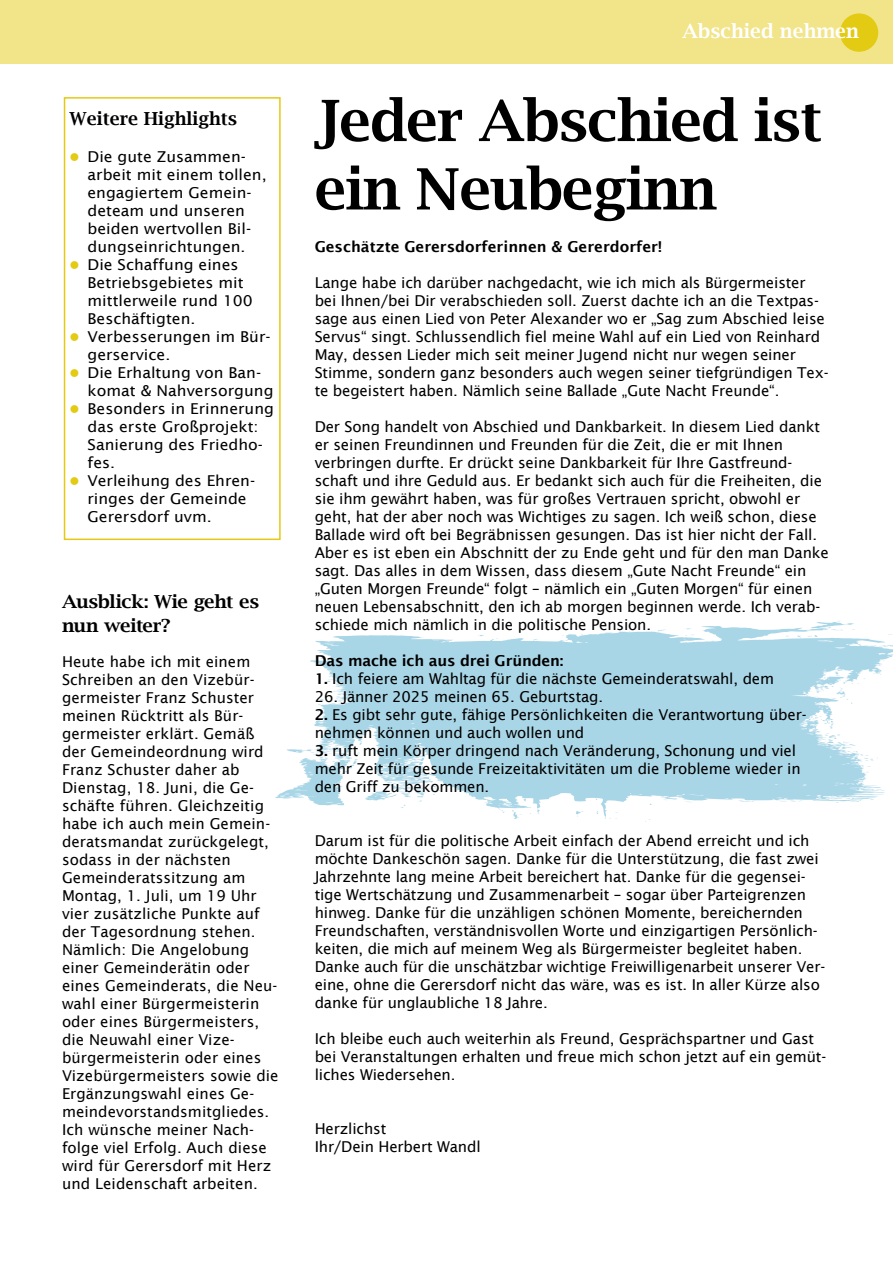
<style>
.page{position:relative;width:893px;height:1263px;background:#fff}
.page>*{position:absolute;margin:0;border:0;box-sizing:border-box;transform-origin:0 0}
.t1{font:600 57px/68.4px "Lucida Bright";letter-spacing:-.02em;color:#000}
.t2{font:600 19.5px "Lucida Bright";color:#fff}
.t3{font:600 18px/24px "Lucida Bright";letter-spacing:-.01em;color:#000;scale:1.05 1}
.t4{font:600 18px "Lucida Bright";letter-spacing:-.01em;color:#000}
.t5{font:15px/18px "Lucida Sans";letter-spacing:-.01em;color:#000}
.t6{font:15px/18px "Lucida Sans";letter-spacing:-.01em;color:#000;scale:1.05 1}
.t7{font:600 15px "Lucida Sans";color:#000}
.s1{color:#e3ca13}
.s2{font-weight:600}
</style>
<div class="page">
<svg style="left:275px;top:621px;width:618px;height:201px;fill:#a9d6e7"></svg>
<div style="left:0;top:0;width:893px;height:64px;background:#f1e489"></div>
<div style="left:64px;top:97px;width:217px;height:443px;border:2px solid #e4ca13"></div>
<div style="left:840px;top:13px;width:38px;height:39px;background:#e3ca13;border-radius:50%"></div>
<p class="t4" style="left:70px;top:109px;width:169px">Weitere Highlights</p>
<p class="t6" style="left:88px;top:148px;width:172px;text-indent:-18px"><span class="s1">●</span> Die gute Zusammen&shy;arbeit mit einem tollen, engagiertem Gemein&shy;deteam und unseren beiden wertvollen Bil&shy;dungseinrichtungen.</p>
<p class="t6" style="left:88px;top:256px;width:159px;text-indent:-18px"><span class="s1">●</span> Die Schaffung eines<br>Betriebsgebietes mit mittlerweile rund 100<br>Beschäftigten.</p>
<p class="t6" style="left:88px;top:328px;width:176px;text-indent:-18px"><span class="s1">●</span> Verbesserungen im Bür&shy;gerservice.</p>
<p class="t6" style="left:88px;top:364px;width:179px;text-indent:-18px"><span class="s1">●</span> Die Erhaltung von Ban&shy;komat &amp; Nahversorgung</p>
<p class="t6" style="left:88px;top:400px;width:179px;text-indent:-18px"><span class="s1">●</span> Besonders in Erinnerung das erste Großprojekt:<br>Sanierung des Friedho&shy;fes.</p>
<p class="t6" style="left:88px;top:472px;width:161px;text-indent:-18px"><span class="s1">●</span> Verleihung des Ehren&shy;ringes der Gemeinde<br>Gerersdorf uvm.</p>
<p class="t3" style="left:62px;top:589px;width:189px">Ausblick: Wie geht es nun weiter?</p>
<p class="t5" style="left:62px;top:653px;width:218px">Heute habe ich mit einem<br>Schreiben an den Vizebür&shy;germeister Franz Schuster meinen Rücktritt als Bür&shy;germeister erklärt. Gemäß der Gemeindeordnung wird<br>Franz Schuster daher ab<br>Dienstag, 18. Juni, die Ge&shy;schäfte führen. Gleichzeitig habe ich auch mein Gemein&shy;deratsmandat zurückgelegt, sodass in der nächsten<br>Gemeinderatssitzung am<br>Montag, 1. Juli, um 19 Uhr vier zusätzliche Punkte auf der Tagesordnung stehen.<br>Nämlich: Die Angelobung einer Gemeinderätin oder eines Gemeinderats, die Neu&shy;wahl einer Bürgermeisterin oder eines Bürgermeisters, die Neuwahl einer Vize&shy;bürgermeisterin oder eines<br>Vizebürgermeisters sowie die<br>Ergänzungswahl eines Ge&shy;meindevorstandsmitgliedes.<br>Ich wünsche meiner Nach&shy;folge viel Erfolg. Auch diese wird für Gerersdorf mit Herz und Leidenschaft arbeiten.</p>
<h2 class="t2" style="left:682px;top:20px;width:178px">Abschied nehmen</h2>
<h1 class="t1" style="left:315px;top:86px;width:509px">Jeder Abschied ist ein Neubeginn</h1>
<p class="t7" style="left:315px;top:238px;width:349px">Geschätzte Gerersdorferinnen &amp; Gererdorfer!</p>
<p class="t5" style="left:315px;top:274px;width:515px">Lange habe ich darüber nachgedacht, wie ich mich als Bürgermeister bei Ihnen/bei Dir verabschieden soll. Zuerst dachte ich an die Textpas&shy;sage aus einen Lied von Peter Alexander wo er „Sag zum Abschied leise Servus“ singt. Schlussendlich fiel meine Wahl auf ein Lied von Reinhard May, dessen Lieder mich seit meiner Jugend nicht nur wegen seiner Stimme, sondern ganz besonders auch wegen seiner tiefgründigen Tex&shy;te begeistert haben. Nämlich seine Ballade „Gute Nacht Freunde“.</p>
<p class="t5" style="left:315px;top:418px;width:516px">Der Song handelt von Abschied und Dankbarkeit. In diesem Lied dankt er seinen Freundinnen und Freunden für die Zeit, die er mit Ihnen verbringen durfte. Er drückt seine Dankbarkeit für Ihre Gastfreund&shy;schaft und ihre Geduld aus. Er bedankt sich auch für die Freiheiten, die sie ihm gewährt haben, was für großes Vertrauen spricht, obwohl er geht, hat der aber noch was Wichtiges zu sagen. Ich weiß schon, diese Ballade wird oft bei Begräbnissen gesungen. Das ist hier nicht der Fall.<br>Aber es ist eben ein Abschnitt der zu Ende geht und für den man Danke sagt. Das alles in dem Wissen, dass diesem „Gute Nacht Freunde“ ein „Guten Morgen Freunde“ folgt – nämlich ein „Guten Morgen“ für einen neuen Lebensabschnitt, den ich ab morgen beginnen werde. Ich verab&shy;schiede mich nämlich in die politische Pension.</p>
<p class="t7" style="left:315px;top:652px;width:250px">Das mache ich aus drei Gründen:</p>
<p class="t5" style="left:315px;top:670px;width:461px"><span class="s2">1.</span> Ich feiere am Wahltag für die nächste Gemeinderatswahl, dem</p>
<p class="t5" style="left:315px;top:688px;width:290px">26. Jänner 2025 meinen 65. Geburtstag.</p>
<p class="t5" style="left:315px;top:706px;width:493px"><span class="s2">2.</span> Es gibt sehr gute, fähige Persönlichkeiten die Verantwortung über&shy;nehmen können und auch wollen und</p>
<p class="t5" style="left:315px;top:742px;width:488px"><span class="s2">3.</span> ruft mein Körper dringend nach Veränderung, Schonung und viel mehr Zeit für gesunde Freizeitaktivitäten um die Probleme wieder in den Griff zu bekommen.</p>
<p class="t5" style="left:315px;top:832px;width:512px">Darum ist für die politische Arbeit einfach der Abend erreicht und ich möchte Dankeschön sagen. Danke für die Unterstützung, die fast zwei Jahrzehnte lang meine Arbeit bereichert hat. Danke für die gegensei&shy;tige Wertschätzung und Zusammenarbeit – sogar über Parteigrenzen hinweg. Danke für die unzähligen schönen Momente, bereichernden Freundschaften, verständnisvollen Worte und einzigartigen Persönlich&shy;keiten, die mich auf meinem Weg als Bürgermeister begleitet haben.<br>Danke auch für die unschätzbar wichtige Freiwilligenarbeit unserer Ver&shy;eine, ohne die Gerersdorf nicht das wäre, was es ist. In aller Kürze also danke für unglaubliche 18 Jahre.</p>
<p class="t5" style="left:315px;top:1030px;width:513px">Ich bleibe euch auch weiterhin als Freund, Gesprächspartner und Gast bei Veranstaltungen erhalten und freue mich schon jetzt auf ein gemüt&shy;liches Wiedersehen.</p>
<p class="t5" style="left:315px;top:1120px;width:167px">Herzlichst<br>Ihr/Dein Herbert Wandl</p>
</div>
